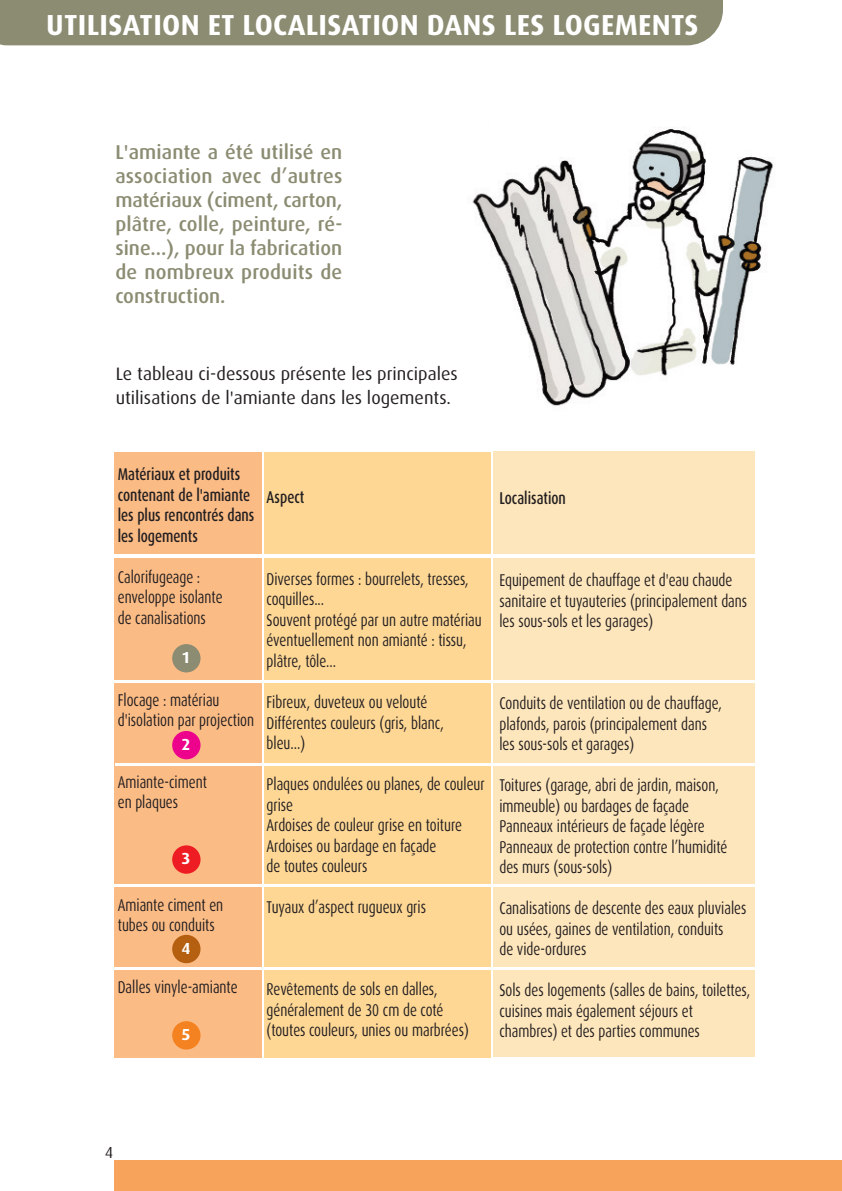
<style>
.page{position:relative;width:842px;height:1191px;background:#fff}
.page>*{position:absolute;margin:0;border:0;box-sizing:border-box;transform-origin:0 0}
.t1{font:700 29px "Dax OT";letter-spacing:.01em;color:#fff}
.t2{font:500 20px/24px "Dax OT";color:#8c8c73;text-align:justify}
.t3{font:18px/24px "Dax OT";color:#231f20}
.t4{font:17px/20.4px "Dax OT";color:#231f20;scale:.77 1}
.t5{font:500 17px/20.4px "Dax OT";color:#231f20;scale:.77 1}
.t6{font:700 16px "Dax OT";color:#fff}
.t7{font:16px "Dax OT";color:#231f20}
</style>
<div class="page">
<div style="left:115px;top:1160px;width:727px;height:31px;background:#f8a35c"></div>
<div style="left:0;top:0;width:723px;height:45px;background:#8c8c73"></div>
<div style="left:494px;top:452px;width:261px;height:605px;background:#fee6bc"></div>
<div style="left:264px;top:452px;width:227px;height:605px;background:#fed795"></div>
<div style="left:114px;top:452px;width:148px;height:605px;background:#fbbb85"></div>
<hr style="left:114px;top:554px;width:641px;height:3px;background:#fff">
<hr style="left:114px;top:680px;width:641px;height:2px;background:#fff">
<hr style="left:116px;top:763px;width:641px;height:2px;background:#fff">
<hr style="left:115px;top:884px;width:641px;height:2px;background:#fff">
<hr style="left:115px;top:967px;width:641px;height:2px;background:#fff">
<img style="left:472px;top:127px;width:301px;height:279px">
<div style="left:172px;top:644px;width:29px;height:28px;background:#8c8c73;border-radius:50%"></div>
<div style="left:172px;top:731px;width:29px;height:28px;background:#ed028c;border-radius:50%"></div>
<div style="left:172px;top:845px;width:29px;height:28px;background:#ee1d23;border-radius:50%"></div>
<div style="left:172px;top:934px;width:29px;height:29px;background:#b56011;border-radius:50%"></div>
<div style="left:172px;top:1021px;width:29px;height:28px;background:#f58220;border-radius:50%"></div>
<h1 class="t1" style="left:46px;top:15px;width:654px">UTILISATION ET LOCALISATION DANS LES LOGEMENTS</h1>
<p class="t2" style="left:115px;top:142px;width:229px">L'amiante a été utilisé en association avec d’autres matériaux (ciment, carton, plâtre, colle, peinture, ré&shy;sine...), pour la fabrication de nombreux produits de construction.</p>
<p class="t3" style="left:116px;top:364px;width:343px">Le tableau ci-dessous présente les principales utilisations de l'amiante dans les logements.</p>
<p class="t5" style="left:118px;top:466px;width:179px">Matériaux et produits contenant de l'amiante les plus rencontrés dans les logements</p>
<p class="t4" style="left:118px;top:568px;width:138px">Calorifugeage : enveloppe isolante de canalisations</p>
<p class="t6" style="left:182px;top:652px;width:11px">1</p>
<p class="t4" style="left:118px;top:691px;width:179px">Flocage : matériau d'isolation par projection</p>
<p class="t6" style="left:182px;top:739px;width:11px">2</p>
<p class="t4" style="left:118px;top:773px;width:117px">Amiante-ciment en plaques</p>
<p class="t6" style="left:182px;top:853px;width:11px">3</p>
<p class="t4" style="left:118px;top:896px;width:139px">Amiante ciment en tubes ou conduits</p>
<p class="t6" style="left:182px;top:943px;width:11px">4</p>
<p class="t4" style="left:118px;top:978px;width:157px">Dalles vinyle-amiante</p>
<p class="t6" style="left:182px;top:1029px;width:11px">5</p>
<p class="t5" style="left:267px;top:489px;width:51px">Aspect</p>
<p class="t4" style="left:267px;top:571px;width:281px">Diverses formes : bourrelets, tresses, coquilles...<br>Souvent protégé par un autre matériau éventuellement non amianté : tissu, plâtre, tôle...</p>
<p class="t4" style="left:267px;top:694px;width:232px">Fibreux, duveteux ou velouté<br>Différentes couleurs (gris, blanc, bleu...)</p>
<p class="t4" style="left:267px;top:776px;width:285px">Plaques ondulées ou planes, de couleur grise<br>Ardoises de couleur grise en toiture<br>Ardoises ou bardage en façade<br>de toutes couleurs</p>
<p class="t4" style="left:267px;top:899px;width:209px">Tuyaux d’aspect rugueux gris</p>
<p class="t4" style="left:267px;top:980px;width:264px">Revêtements de sols en dalles, généralement de 30 cm de coté (toutes couleurs, unies ou marbrées)</p>
<p class="t5" style="left:499px;top:490px;width:88px">Localisation</p>
<p class="t4" style="left:499px;top:572px;width:323px">Equipement de chauffage et d'eau chaude sanitaire et tuyauteries (principalement dans les sous-sols et les garages)</p>
<p class="t4" style="left:499px;top:695px;width:290px">Conduits de ventilation ou de chauffage, plafonds, parois (principalement dans les sous-sols et garages)</p>
<p class="t4" style="left:499px;top:777px;width:298px">Toitures (garage, abri de jardin, maison, immeuble) ou bardages de façade Panneaux intérieurs de façade légère Panneaux de protection contre l’humidité des murs (sous-sols)</p>
<p class="t4" style="left:499px;top:900px;width:322px">Canalisations de descente des eaux pluviales ou usées, gaines de ventilation, conduits<br>de vide-ordures</p>
<p class="t4" style="left:499px;top:982px;width:327px">Sols des logements (salles de bains, toilettes, cuisines mais également séjours et chambres) et des parties communes</p>
<p class="t7" style="left:105px;top:1146px;width:10px">4</p>
</div>
